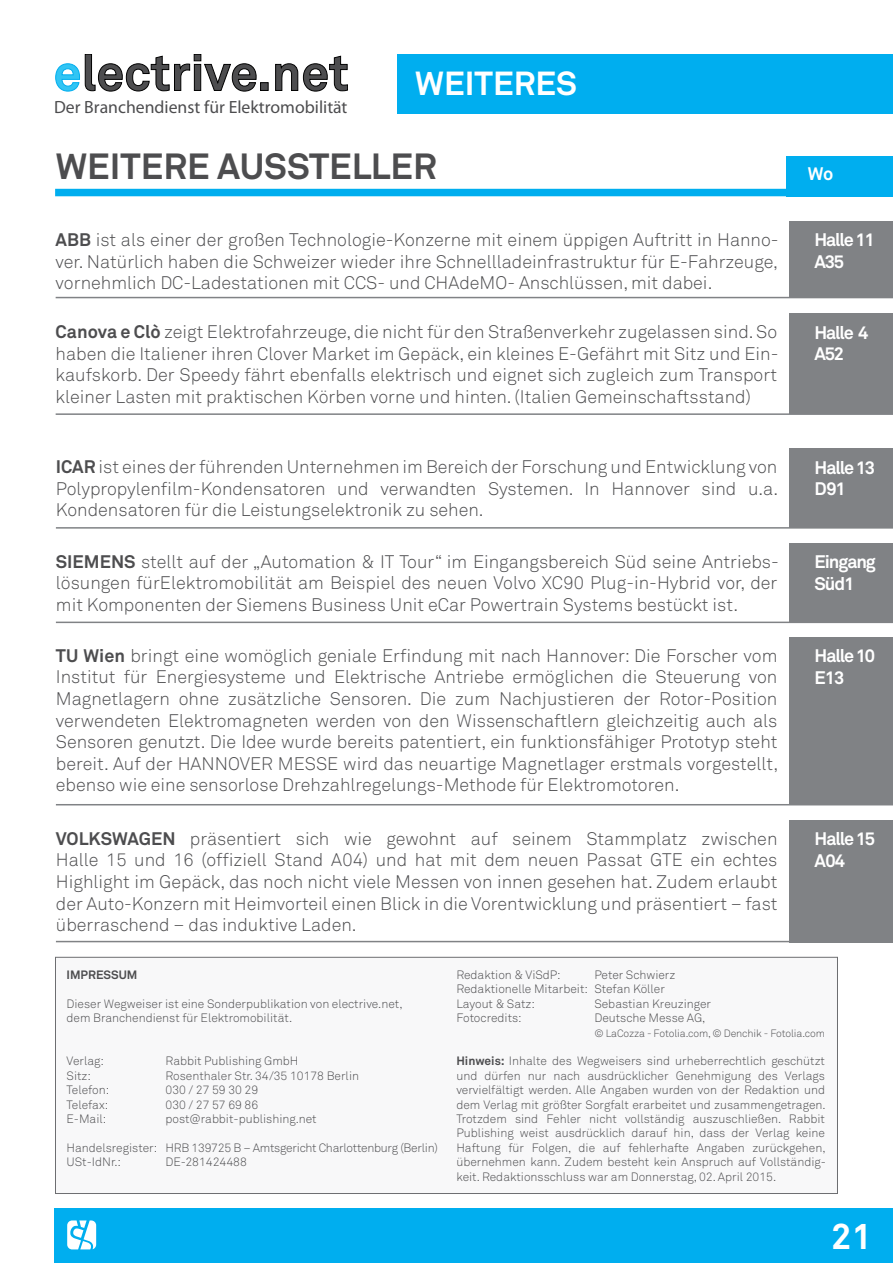
<style>
.page{position:relative;width:893px;height:1263px;background:#fff}
.page>*{position:absolute;margin:0;border:0;box-sizing:border-box;transform-origin:0 0}
.t1{font:700 36px "Akkurat";color:#4d4d4f}
.t2{font:700 36px "Akkurat";color:#fff}
.t3{font:700 33px "Akkurat";color:#fff}
.t4{font:300 18px/21.6px "Akkurat";color:#4d4d4f;text-align:justify}
.t5{font:700 18px/21.6px "Akkurat";letter-spacing:-.06em;color:#fff}
.t6{font:17.7px "Myriad Pro";color:#4d4d4f}
.t7{font:300 12px/14.4px "Akkurat";color:#4d4d4f}
.t8{font:300 12px/14.4px "Akkurat";letter-spacing:-.02em;color:#4d4d4f}
.t9{font:700 12px "Akkurat";color:#4d4d4f}
.t10{font:300 10.5px "Akkurat";letter-spacing:-.01em;color:#4d4d4f}
.s1{font-weight:700}
</style>
<div class="page">
<div style="left:54px;top:1209px;width:839px;height:54px;background:#00aeef"></div>
<svg style="left:67px;top:1220px;width:29px;height:29px"></svg>
<div style="left:787px;top:156px;width:106px;height:40px;background:#00aeef"></div>
<div style="left:55px;top:189px;width:744px;height:7px;background:#00aeef"></div>
<div style="left:789px;top:221px;width:104px;height:77px;background:#808285"></div>
<hr style="left:56px;top:297px;width:837px;height:1px;background:#808285">
<div style="left:789px;top:313px;width:104px;height:101px;background:#808285"></div>
<hr style="left:56px;top:413px;width:837px;height:2px;background:#808285">
<div style="left:790px;top:448px;width:103px;height:80px;background:#808285"></div>
<hr style="left:56px;top:527px;width:837px;height:2px;background:#808285">
<div style="left:790px;top:543px;width:103px;height:79px;background:#808285"></div>
<hr style="left:56px;top:622px;width:837px;height:1px;background:#808285">
<div style="left:790px;top:637px;width:103px;height:167px;background:#808285"></div>
<hr style="left:56px;top:804px;width:837px;height:1px;background:#808285">
<div style="left:790px;top:820px;width:103px;height:122px;background:#808285"></div>
<hr style="left:56px;top:941px;width:837px;height:1px;background:#808285">
<div style="left:55px;top:957px;width:783px;height:237px;background:#f8f8f9;border:1px solid #6d6e71"></div>
<div style="left:398px;top:54px;width:495px;height:60px;background:#00aeef"></div>
<svg style="left:55px;top:54px;width:293px;height:38px"></svg>
<p class="t6" style="left:54px;top:96px;width:295px">Der Branchendienst für Elektromobilität</p>
<h2 class="t3" style="left:415px;top:63px;width:163px">WEITERES</h2>
<h1 class="t1" style="left:56px;top:143px;width:382px">WEITERE AUSSTELLER</h1>
<p class="t4" style="left:56px;top:229px;width:725px"><span class="s1">ABB</span> ist als einer der großen Technologie-Konzerne mit einem üppigen Auftritt in Hanno&shy;ver. Natürlich haben die Schweizer wieder ihre Schnellladeinfrastruktur für E-Fahrzeuge, vornehmlich DC-Ladestationen mit CCS- und CHAdeMO- Anschlüssen, mit dabei.</p>
<p class="t4" style="left:56px;top:321px;width:724px"><span class="s1">Canova e Clò</span> zeigt Elektrofahrzeuge, die nicht für den Straßenverkehr zugelassen sind. So haben die Italiener ihren Clover Market im Gepäck, ein kleines E-Gefährt mit Sitz und Ein&shy;kaufskorb. Der Speedy fährt ebenfalls elektrisch und eignet sich zugleich zum Transport kleiner Lasten mit praktischen Körben vorne und hinten. (Italien Gemeinschaftsstand)</p>
<p class="t4" style="left:56px;top:456px;width:724px"><span class="s1">ICAR</span> ist eines der führenden Unternehmen im Bereich der Forschung und Entwicklung von Polypropylenfilm-Kondensatoren und verwandten Systemen. In Hannover sind u.a.<br>Kondensatoren für die Leistungselektronik zu sehen.</p>
<p class="t4" style="left:56px;top:550px;width:724px"><span class="s1">SIEMENS</span> stellt auf der „Automation &amp; IT Tour“ im Eingangsbereich Süd seine Antriebs&shy;lösungen fürElektromobilität am Beispiel des neuen Volvo XC90 Plug-in-Hybrid vor, der mit Komponenten der Siemens Business Unit eCar Powertrain Systems bestückt ist.</p>
<p class="t4" style="left:56px;top:644px;width:724px"><span class="s1">TU Wien</span> bringt eine womöglich geniale Erfindung mit nach Hannover: Die Forscher vom Institut für Energiesysteme und Elektrische Antriebe ermöglichen die Steuerung von Magnetlagern ohne zusätzliche Sensoren. Die zum Nachjustieren der Rotor-Position verwendeten Elektromagneten werden von den Wissenschaftlern gleichzeitig auch als Sensoren genutzt. Die Idee wurde bereits patentiert, ein funktionsfähiger Prototyp steht bereit. Auf der HANNOVER MESSE wird das neuartige Magnetlager erstmals vorgestellt, ebenso wie eine sensorlose Drehzahlregelungs-Methode für Elektromotoren.</p>
<p class="t5" style="left:808px;top:163px;width:27px">Wo</p>
<p class="t5" style="left:814px;top:229px;width:62px">Halle 11<br>A35</p>
<p class="t5" style="left:814px;top:321px;width:56px">Halle 4<br>A52</p>
<p class="t5" style="left:815px;top:456px;width:62px">Halle 13<br>D91</p>
<p class="t5" style="left:815px;top:551px;width:63px">Eingang<br>Süd1</p>
<p class="t5" style="left:815px;top:645px;width:62px">Halle 10<br>E13</p>
<p class="t4" style="left:56px;top:827px;width:723px"><span class="s1">VOLKSWAGEN</span> präsentiert sich wie gewohnt auf seinem Stammplatz zwischen Halle 15 und 16 (offiziell Stand A04) und hat mit dem neuen Passat GTE ein echtes Highlight im Gepäck, das noch nicht viele Messen von innen gesehen hat. Zudem erlaubt der Auto-Konzern mit Heimvorteil einen Blick in die Vorentwicklung und präsentiert – fast überraschend – das induktive Laden.</p>
<p class="t9" style="left:67px;top:967px;width:72px">IMPRESSUM</p>
<p class="t7" style="left:67px;top:996px;width:338px">Dieser Wegweiser ist eine Sonderpublikation von electrive.net, dem Branchendienst für Elektromobilität.</p>
<p class="t7" style="left:67px;top:1054px;width:39px">Verlag:</p>
<p class="t7" style="left:166px;top:1054px;width:134px">Rabbit Publishing GmbH</p>
<p class="t7" style="left:67px;top:1068px;width:26px">Sitz:</p>
<p class="t7" style="left:166px;top:1068px;width:195px">Rosenthaler Str. 34/35 10178 Berlin</p>
<p class="t7" style="left:67px;top:1082px;width:44px">Telefon:</p>
<p class="t7" style="left:166px;top:1082px;width:94px">030 / 27 59 30 29</p>
<p class="t7" style="left:67px;top:1097px;width:43px">Telefax:</p>
<p class="t7" style="left:166px;top:1097px;width:94px">030 / 27 57 69 86</p>
<p class="t7" style="left:67px;top:1111px;width:41px">E-Mail:</p>
<p class="t7" style="left:166px;top:1111px;width:153px">post@rabbit-publishing.net</p>
<p class="t8" style="left:67px;top:1140px;width:373px">Handelsregister: HRB 139725 B – Amtsgericht Charlottenburg (Berlin)<br>USt-IdNr.:</p>
<p class="t5" style="left:815px;top:828px;width:62px">Halle 15<br>A04</p>
<p class="t7" style="left:456px;top:967px;width:106px">Redaktion &amp; ViSdP:</p>
<p class="t7" style="left:456px;top:967px;width:221px;text-indent:138px">Peter Schwierz<br>Redaktionelle Mitarbeit: Stefan Köller<br>Layout &amp; Satz:</p>
<p class="t7" style="left:594px;top:996px;width:118px">Sebastian Kreuzinger</p>
<p class="t7" style="left:456px;top:1010px;width:67px">Fotocredits:</p>
<p class="t7" style="left:594px;top:1010px;width:113px">Deutsche Messe AG,</p>
<p class="t10" style="left:594px;top:1026px;width:232px">© LaCozza - Fotolia.com, © Denchik - Fotolia.com</p>
<p class="t7" style="left:456px;top:1054px;width:371px;text-align:justify"><span class="s1">Hinweis:</span> Inhalte des Wegweisers sind urheberrechtlich geschützt und dürfen nur nach ausdrücklicher Genehmigung des Verlags vervielfältigt werden. Alle Angaben wurden von der Redaktion und dem Verlag mit größter Sorgfalt erarbeitet und zusammengetragen.<br>Trotzdem sind Fehler nicht vollständig auszuschließen. Rabbit Publishing weist ausdrücklich darauf hin, dass der Verlag keine Haftung für Folgen, die auf fehlerhafte Angaben zurückgehen, übernehmen kann. Zudem besteht kein Anspruch auf Vollständig&shy;keit. Redaktionsschluss war am Donnerstag, 02. April 2015.</p>
<p class="t7" style="left:166px;top:1154px;width:83px">DE-281424488</p>
<h1 class="t2" style="left:831px;top:1214px;width:43px">21</h1>
</div>
